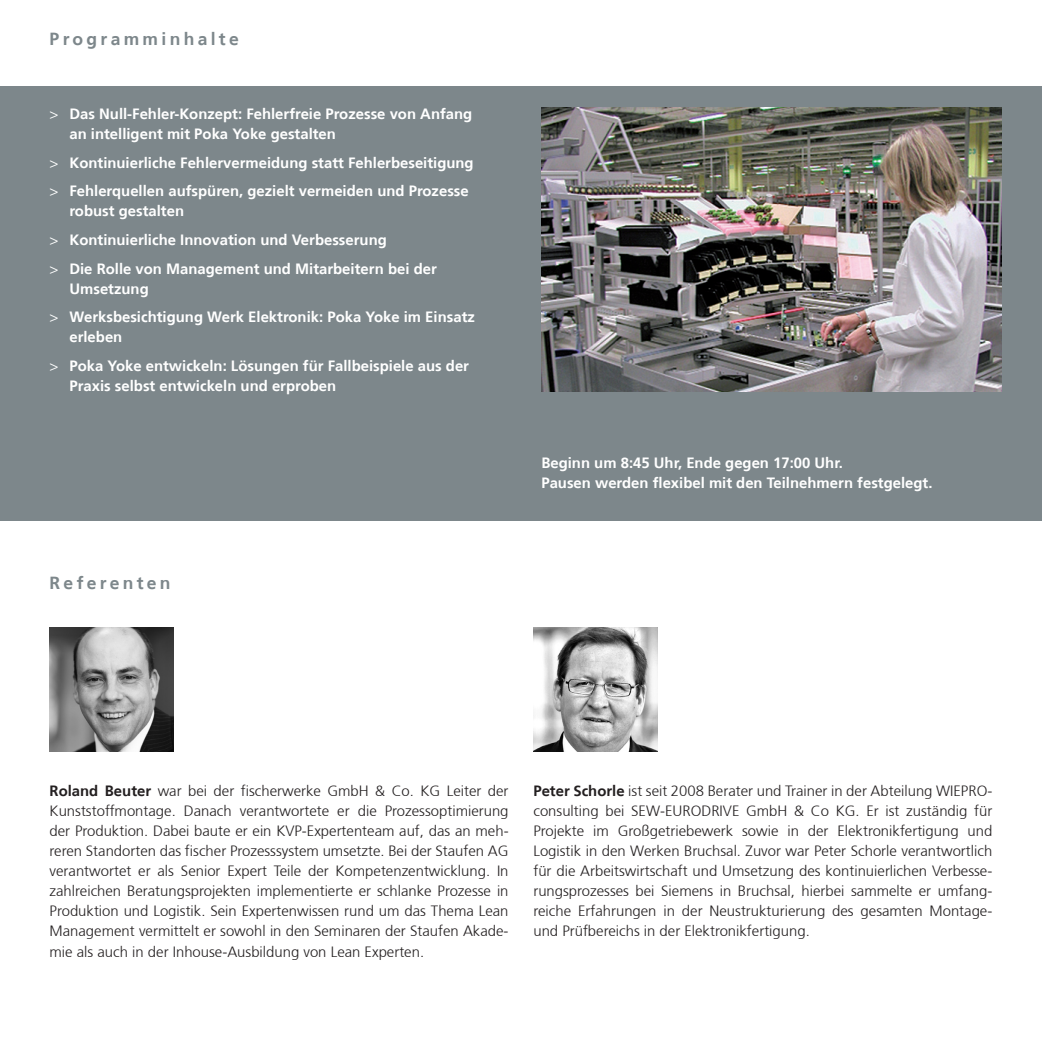
<style>
.page{position:relative;width:1042px;height:1042px;background:#fff}
.page>*{position:absolute;margin:0;border:0;box-sizing:border-box;transform-origin:0 0}
.t1{font:700 17.5px "Frutiger 65";letter-spacing:.19em;color:#7d878b}
.t2{font:300 14.88px/20.1px "Frutiger 45";color:#231f20;text-align:justify}
.t3{font:700 14.88px/28.5px "Frutiger 65";color:#fff}
.s1{font-family:"Frutiger 45";font-weight:300}
.s2{font-family:"Frutiger 65";font-weight:700}
</style>
<div class="page">
<div style="left:0;top:87px;width:1042px;height:434px;background:#7d878b"></div>
<img style="left:533px;top:628px;width:124px;height:124px">
<img style="left:50px;top:628px;width:124px;height:124px">
<img style="left:542px;top:108px;width:459px;height:284px">
<p class="t1" style="left:50px;top:29px;width:191px">Programminhalte</p>
<p class="t3" style="left:69px;top:104px;width:404px;line-height:20.1px;text-indent:-20px"><span class="s1">&gt;</span> Das Null-Fehler-Konzept: Fehlerfreie Prozesse von Anfang an intelligent mit Poka Yoke gestalten</p>
<p class="t3" style="left:50px;top:148px;width:426px"><span class="s1">&gt;</span> Kontinuierliche Fehlervermeidung statt Fehlerbeseitigung <span class="s1">&gt;</span> Fehlerquellen aufspüren, gezielt vermeiden und Prozesse</p>
<p class="t3" style="left:50px;top:197px;width:389px;text-indent:20px">robust gestalten<br><span class="s1">&gt;</span> Kontinuierliche Innovation und Verbesserung<br><span class="s1">&gt;</span> Die Rolle von Management und Mitarbeitern bei der</p>
<p class="t3" style="left:50px;top:274px;width:427px;text-indent:20px">Umsetzung<br><span class="s1">&gt;</span> Werksbesichtigung Werk Elektronik: Poka Yoke im Einsatz</p>
<p class="t3" style="left:50px;top:323px;width:421px;text-indent:20px">erleben<br><span class="s1">&gt;</span> Poka Yoke entwickeln: Lösungen für Fallbeispiele aus der</p>
<p class="t3" style="left:69px;top:372px;width:268px">Praxis selbst entwickeln und erproben</p>
<p class="t1" style="left:50px;top:572px;width:123px">Referenten</p>
<p class="t3" style="left:541px;top:453px;width:393px;line-height:20.1px">Beginn um 8:45 Uhr, Ende gegen 17:00 Uhr.<br>Pausen werden flexibel mit den Teilnehmern festgelegt.</p>
<p class="t2" style="left:50px;top:780px;width:460px"><span class="s2">Roland Beuter</span> war bei der fischerwerke GmbH &amp; Co. KG Leiter der Kunststoffmontage. Danach verantwortete er die Prozessoptimierung der Produktion. Dabei baute er ein KVP-Expertenteam auf, das an meh&shy;reren Standorten das fischer Prozesssystem umsetzte. Bei der Staufen AG verantwortet er als Senior Expert Teile der Kompetenzentwicklung. In zahlreichen Beratungsprojekten implementierte er schlanke Prozesse in Produktion und Logistik. Sein Expertenwissen rund um das Thema Lean Management vermittelt er sowohl in den Seminaren der Staufen Akade&shy;mie als auch in der Inhouse-Ausbildung von Lean Experten.</p>
<p class="t2" style="left:533px;top:780px;width:460px"><span class="s2">Peter Schorle</span> ist seit 2008 Berater und Trainer in der Abteilung WIEPRO&shy;consulting bei SEW-EURODRIVE GmbH &amp; Co KG. Er ist zuständig für Projekte im Großgetriebewerk sowie in der Elektronikfertigung und Logistik in den Werken Bruchsal. Zuvor war Peter Schorle verantwortlich für die Arbeitswirtschaft und Umsetzung des kontinuierlichen Verbesse&shy;rungsprozesses bei Siemens in Bruchsal, hierbei sammelte er umfang&shy;reiche Erfahrungen in der Neustrukturierung des gesamten Montage&shy;und Prüfbereichs in der Elektronikfertigung.</p>
</div>
